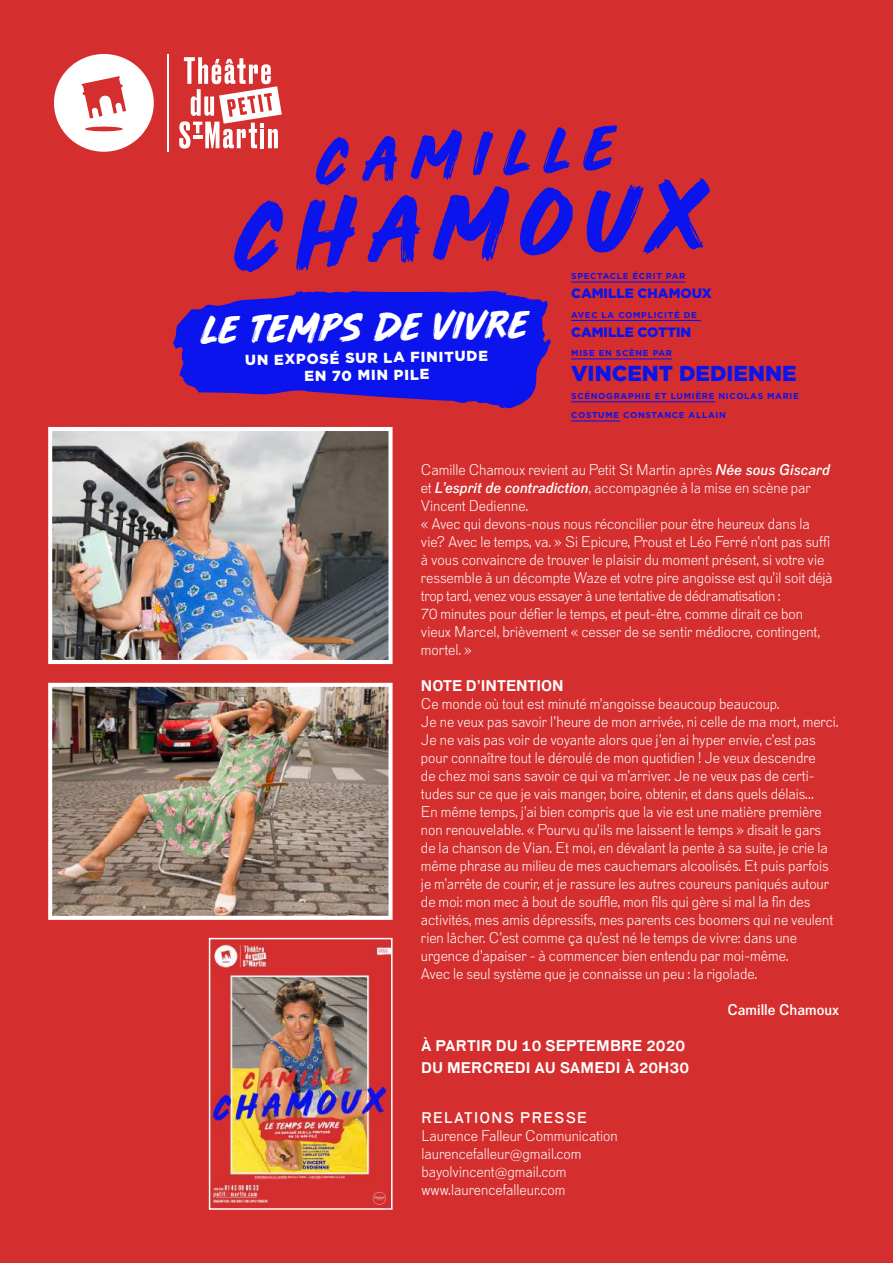
<style>
.page{position:relative;width:893px;height:1263px;background:#d42f2e}
.page>*{position:absolute;margin:0;border:0;box-sizing:border-box;transform-origin:0 0}
.t1{font:47.1px "Ultra Fresh";color:#fff}
.t2{font:900 21.6px "Gotham";color:#0b14ec}
.t3{font:300 15px/18px "Dada Grotesk";color:#fff}
.t4{font:700 15px/21.6px "Dada Grotesk";letter-spacing:.01em;color:#fff}
.t5{font:500 15px "Dada Grotesk";letter-spacing:.09em;color:#fff}
.t6{font:500 15px "Dada Grotesk";letter-spacing:.01em;color:#fff}
.t7{font:900 14.4px/17.4px "Gotham";color:#fff;text-align:center}
.t8{font:900 13.5px "Gotham";color:#0b14ec}
.t9{font:700 8.55px "Gotham";letter-spacing:.08em;color:#0b14ec}
.s1{font-weight:500;font-style:italic}
</style>
<div class="page">
<img style="left:53px;top:432px;width:335px;height:227px">
<div style="left:48px;top:427px;width:345px;height:237px;border:4px solid #fff"></div>
<img style="left:53px;top:688px;width:335px;height:227px">
<div style="left:48px;top:683px;width:345px;height:237px;border:4px solid #fff"></div>
<hr style="left:571px;top:281px;width:114px;height:2px;background:#0b14ec">
<hr style="left:571px;top:320px;width:130px;height:1px;background:#0b14ec">
<hr style="left:571px;top:358px;width:101px;height:1px;background:#0b14ec">
<hr style="left:571px;top:401px;width:144px;height:1px;background:#0b14ec">
<hr style="left:571px;top:420px;width:49px;height:1px;background:#0b14ec">
<hr style="left:167px;top:54px;width:1px;height:98px;background:#fff">
<svg style="left:54px;top:54px;width:100px;height:98px"></svg>
<svg style="left:179px;top:57px;width:531px;height:215px"></svg>
<svg style="left:173px;top:291px;width:378px;height:117px"></svg>
<img style="left:212px;top:942px;width:178px;height:265px">
<div style="left:209px;top:938px;width:184px;height:272px;border:2px solid #fff"></div>
<h1 class="t1" style="left:201px;top:303px;width:328px;rotate:-1deg">LE TEMPS DE VIVRE</h1>
<p class="t7" style="left:245px;top:351px;width:244px;rotate:-1deg">UN EXPOSÉ SUR LA FINITUDE<br>EN 70 MIN PILE</p>
<p class="t9" style="left:571px;top:270px;width:116px">SPECTACLE ÉCRIT PAR</p>
<p class="t8" style="left:571px;top:284px;width:142px">CAMILLE CHAMOUX</p>
<p class="t9" style="left:571px;top:309px;width:127px">AVEC LA COMPLICITÉ DE</p>
<p class="t8" style="left:571px;top:323px;width:121px">CAMILLE COTTIN</p>
<p class="t9" style="left:571px;top:347px;width:102px">MISE EN SCÈNE PAR</p>
<h2 class="t2" style="left:571px;top:358px;width:227px">VINCENT DEDIENNE</h2>
<p class="t9" style="left:571px;top:390px;width:229px">SCÉNOGRAPHIE ET LUMIÈRE NICOLAS MARIE</p>
<p class="t9" style="left:571px;top:409px;width:156px">COSTUME CONSTANCE ALLAIN</p>
<p class="t3" style="left:421px;top:461px;width:413px">Camille Chamoux revient au Petit St Martin après <span class="s1">Née sous Giscard </span>et <span class="s1">L’esprit de contradiction</span>, accompagnée à la mise en scène par Vincent Dedienne.<br>« Avec qui devons-nous nous réconcilier pour être heureux dans la vie? Avec le temps, va. » Si Epicure, Proust et Léo Ferré n’ont pas suffi à vous convaincre de trouver le plaisir du moment présent, si votre vie ressemble à un décompte Waze et votre pire angoisse est qu’il soit déjà trop tard, venez vous essayer à une tentative de dédramatisation :<br>70 minutes pour défier le temps, et peut-être, comme dirait ce bon vieux Marcel, brièvement « cesser de se sentir médiocre, contingent, mortel. »</p>
<p class="t4" style="left:421px;top:675px;width:144px">NOTE D’INTENTION</p>
<p class="t3" style="left:421px;top:695px;width:419px">Ce monde où tout est minuté m’angoisse beaucoup beaucoup.<br>Je ne veux pas savoir l’heure de mon arrivée, ni celle de ma mort, merci.<br>Je ne vais pas voir de voyante alors que j’en ai hyper envie, c’est pas pour connaître tout le déroulé de mon quotidien ! Je veux descendre<br>de chez moi sans savoir ce qui va m’arriver. Je ne veux pas de certi&shy;tudes sur ce que je vais manger, boire, obtenir, et dans quels délais…<br>En même temps, j’ai bien compris que la vie est une matière première non renouvelable. « Pourvu qu’ils me laissent le temps » disait le gars de la chanson de Vian. Et moi, en dévalant la pente à sa suite, je crie la même phrase au milieu de mes cauchemars alcoolisés. Et puis parfois je m’arrête de courir, et je rassure les autres coureurs paniqués autour de moi: mon mec à bout de souffle, mon fils qui gère si mal la fin des activités, mes amis dépressifs, mes parents ces boomers qui ne veulent rien lâcher. C’est comme ça qu’est né le temps de vivre: dans une urgence d’apaiser - à commencer bien entendu par moi-même.<br>Avec le seul système que je connaisse un peu : la rigolade.</p>
<p class="t6" style="left:727px;top:1001px;width:113px">Camille Chamoux</p>
<p class="t4" style="left:421px;top:1035px;width:270px">À PARTIR DU 10 SEPTEMBRE 2020<br>DU MERCREDI AU SAMEDI À 20H30</p>
<p class="t5" style="left:422px;top:1109px;width:167px">RELATIONS PRESSE</p>
<p class="t3" style="left:421px;top:1127px;width:198px">Laurence Falleur Communication laurencefalleur@gmail.com bayolvincent@gmail.com www.laurencefalleur.com</p>
</div>
